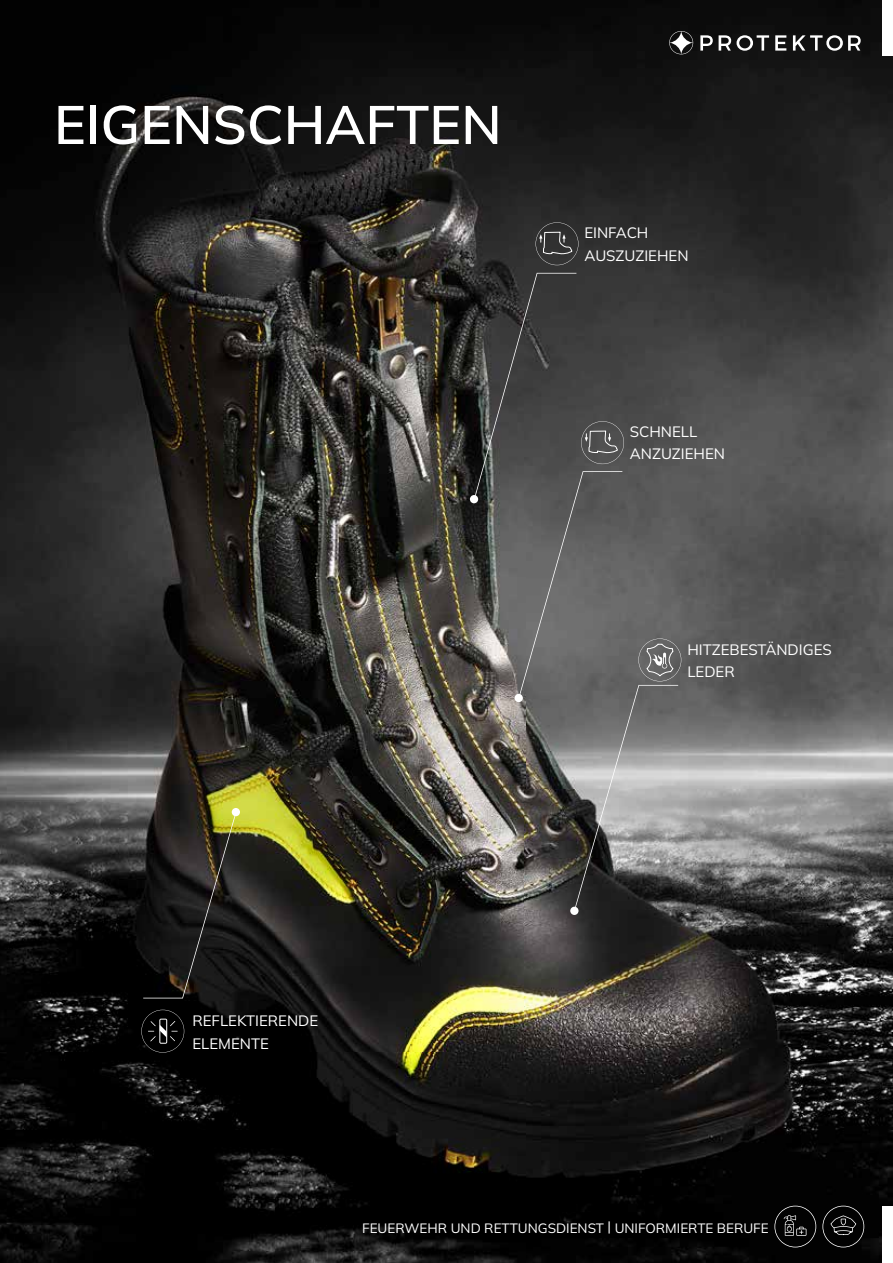
<style>
.page{position:relative;width:893px;height:1263px;background:#fff}
.page>*{position:absolute;margin:0;border:0;box-sizing:border-box;transform-origin:0 0}
.t1{font:200 54px "Mulish";color:#fff}
.t2{font:200 15px/22.5px "Mulish";color:#fff}
.t3{font:200 13.5px "Mulish";color:#fff}
</style>
<div class="page">
<img style="left:0;top:0;width:893px;height:1263px">
<svg style="left:143px;top:812px;width:93px;height:186px;background:#23211c"></svg>
<div style="left:232px;top:808px;width:8px;height:8px;background:#fff;border-radius:50%"></div>
<div style="left:470px;top:495px;width:8px;height:8px;background:#fff;border-radius:50%"></div>
<div style="left:570px;top:907px;width:8px;height:8px;background:#fff;border-radius:50%"></div>
<svg style="left:141px;top:1010px;width:43px;height:43px;background:#171717"></svg>
<svg style="left:536px;top:222px;width:42px;height:43px;background:#424242"></svg>
<svg style="left:473px;top:273px;width:208px;height:638px;background:#5f5f5d"></svg>
<svg style="left:774px;top:1206px;width:42px;height:41px;background:#1e1e1e"></svg>
<svg style="left:700px;top:35px;width:13px;height:16px"></svg>
<svg style="left:719px;top:35px;width:50px;height:16px"></svg>
<svg style="left:775px;top:35px;width:11px;height:16px"></svg>
<svg style="left:793px;top:35px;width:68px;height:16px"></svg>
<svg style="left:669px;top:31px;width:24px;height:23px"></svg>
<div style="left:882px;top:0;width:11px;height:56px;background:#fff"></div>
<div style="left:882px;top:1206px;width:11px;height:57px;background:#fff"></div>
<svg style="left:822px;top:1206px;width:42px;height:41px;background:#1c1c1c"></svg>
<h1 class="t1" style="left:54px;top:88px;width:449px">EIGENSCHAFTEN</h1>
<p class="t2" style="left:584px;top:221px;width:106px">EINFACH<br>AUSZUZIEHEN</p>
<p class="t2" style="left:630px;top:420px;width:97px">SCHNELL<br>ANZUZIEHEN</p>
<p class="t2" style="left:687px;top:638px;width:146px">HITZEBESTÄNDIGES<br>LEDER</p>
<p class="t2" style="left:192px;top:1009px;width:127px">REFLEKTIERENDE<br>ELEMENTE</p>
<p class="t3" style="left:362px;top:1219px;width:408px">FEUERWEHR UND RETTUNGSDIENST | UNIFORMIERTE BERUFE</p>
</div>
